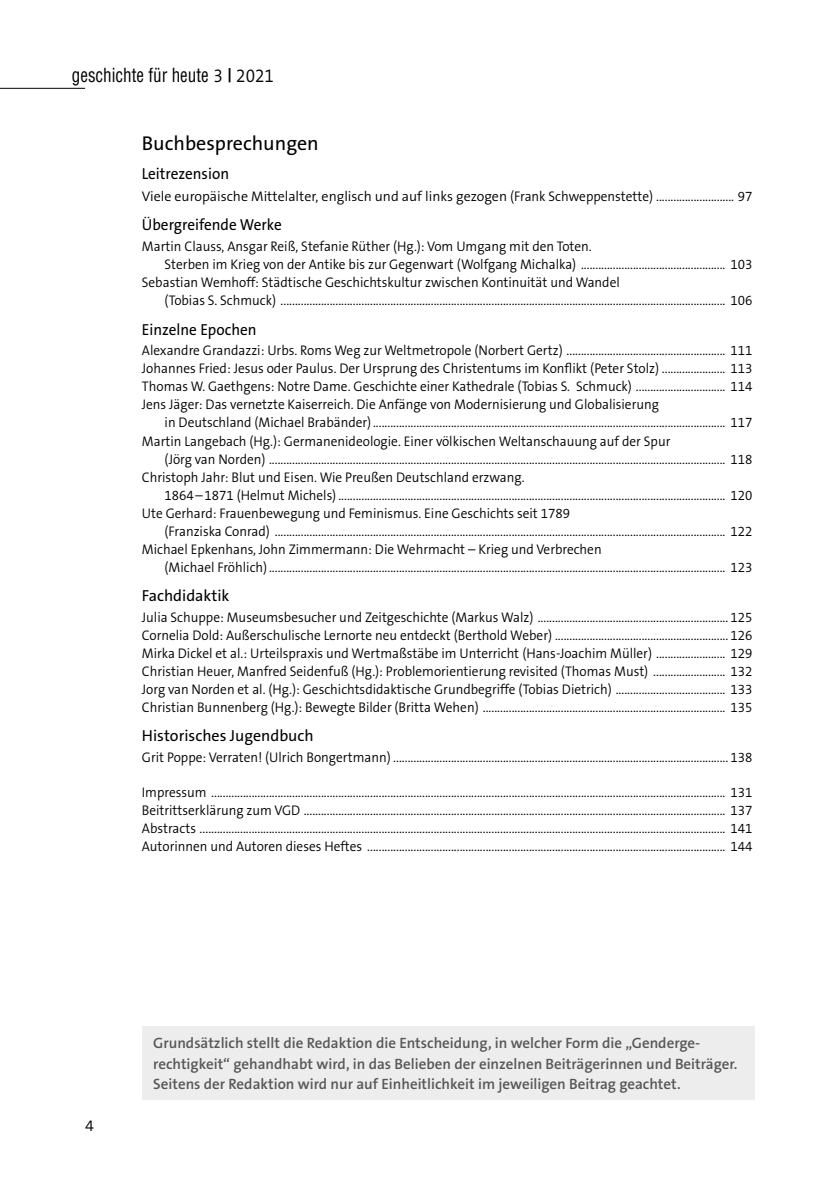
<style>
.page{position:relative;width:840px;height:1191px;background:#fff}
.page>*{position:absolute;margin:0;border:0;box-sizing:border-box;transform-origin:0 0}
.t1{font:20px "The Sans B5 Plain";color:#000}
.t2{font:condensed 19px "Helvetica";color:#000;scale:.9 1}
.t3{font:16px "The Sans B5 Plain";color:#000;scale:.95 1}
.t4{font:16px "The Sans B5 Plain";color:#000}
.t5{font:300 16px "The Sans B4";color:#000}
.t6{font:600 15px/20px "The Sans B6";color:#575756}
.t7{font:300 14px/18px "The Sans B4";color:#000;scale:.95 1}
.t8{font:300 14px "The Sans B4";color:#000}
.s1{font-family:"The Sans B4";font-weight:300;font-stretch:normal}
.s2{font-family:"Helvetica Neue";font-weight:500;font-stretch:normal}
</style>
<div class="page">
<hr style="left:0;top:88px;width:85px;height:1px;background:#000">
<div style="left:142px;top:1026px;width:612px;height:74px;background:#ededed"></div>
<h2 class="t2" style="left:72px;top:63px;width:226px">geschichte für heute <span class="s1">3</span> <span class="s2">|</span> <span class="s1">2021</span></h2>
<h1 class="t1" style="left:142px;top:133px;width:178px">Buchbesprechungen</h1>
<p class="t3" style="left:142px;top:165px;width:93px">Leitrezension</p>
<p class="t8" style="left:142px;top:189px;width:612px">Viele europäische Mittelalter, englisch und auf links gezogen (Frank Schweppenstette) ........................... 97</p>
<p class="t3" style="left:142px;top:217px;width:149px">Übergreifende Werke</p>
<p class="t7" style="left:142px;top:238px;width:475px">Martin Clauss, Ansgar Reiß, Stefanie Rüther (Hg.): Vom Umgang mit den Toten.</p>
<p class="t7" style="left:164px;top:256px;width:620px">Sterben im Krieg von der Antike bis zur Gegenwart (Wolfgang Michalka) .................................................. 103</p>
<p class="t7" style="left:142px;top:274px;width:504px">Sebastian Wemhoff: Städtische Geschichtskultur zwischen Kontinuität und Wandel</p>
<p class="t7" style="left:164px;top:292px;width:620px">(Tobias S. Schmuck) .......................................................................................................................................................... 106</p>
<p class="t3" style="left:142px;top:321px;width:122px">Einzelne Epochen</p>
<p class="t7" style="left:142px;top:342px;width:644px;text-align:justify">Alexandre Grandazzi: Urbs. Roms Weg zur Weltmetropole (Norbert Gertz) ....................................................... 111<br>Johannes Fried: Jesus oder Paulus. Der Ursprung des Christentums im Konflikt (Peter Stolz) ...................... 113<br>Thomas W. Gaethgens: Notre Dame. Geschichte einer Kathedrale (Tobias S. Schmuck) ............................... 114<br>Jens Jäger: Das vernetzte Kaiserreich. Die Anfänge von Modernisierung und Globalisierung</p>
<p class="t7" style="left:142px;top:414px;width:644px;text-indent:23px">in Deutschland (Michael Brabänder).......................................................................................................................... 117<br>Martin Langebach (Hg.): Germanenideologie. Einer völkischen Weltanschauung auf der Spur</p>
<p class="t7" style="left:142px;top:450px;width:644px;text-indent:23px">(Jörg van Norden) .............................................................................................................................................................. 118<br>Christoph Jahr: Blut und Eisen. Wie Preußen Deutschland erzwang.</p>
<p class="t7" style="left:142px;top:486px;width:644px;text-indent:23px">1864–1871 (Helmut Michels) ...................................................................................................................................... 120<br>Ute Gerhard: Frauenbewegung und Feminismus. Eine Geschichts seit 1789</p>
<p class="t7" style="left:142px;top:522px;width:644px;text-indent:23px">(Franziska Conrad) ............................................................................................................................................................ 122<br>Michael Epkenhans, John Zimmermann: Die Wehrmacht – Krieg und Verbrechen</p>
<p class="t7" style="left:164px;top:558px;width:620px">(Michael Fröhlich).............................................................................................................................................................. 123</p>
<p class="t4" style="left:142px;top:587px;width:89px">Fachdidaktik</p>
<p class="t7" style="left:142px;top:608px;width:644px;text-align:justify">Julia Schuppe: Museumsbesucher und Zeitgeschichte (Markus Walz) .................................................................. 125<br>Cornelia Dold: Außerschulische Lernorte neu entdeckt (Berthold Weber) ............................................................ 126<br>Mirka Dickel et al.: Urteilspraxis und Wertmaßstäbe im Unterricht (Hans-Joachim Müller) ........................ 129<br>Christian Heuer, Manfred Seidenfuß (Hg.): Problemorientierung revisited (Thomas Must) ......................... 132<br>Jorg van Norden et al. (Hg.): Geschichtsdidaktische Grundbegriffe (Tobias Dietrich) ...................................... 133<br>Christian Bunnenberg (Hg.): Bewegte Bilder (Britta Wehen) .................................................................................... 135</p>
<p class="t4" style="left:142px;top:727px;width:173px">Historisches Jugendbuch</p>
<p class="t7" style="left:142px;top:748px;width:644px">Grit Poppe: Verraten! (Ulrich Bongertmann) .................................................................................................................... 138</p>
<p class="t7" style="left:142px;top:784px;width:644px;text-align:justify">Impressum .................................................................................................................................................................................. 131<br>Beitrittserklärung zum VGD .................................................................................................................................................. 137<br>Abstracts ...................................................................................................................................................................................... 141<br>Autorinnen und Autoren dieses Heftes ............................................................................................................................ 144</p>
<p class="t5" style="left:85px;top:1117px;width:10px">4</p>
<p class="t6" style="left:153px;top:1034px;width:585px">Grundsätzlich stellt die Redaktion die Entscheidung, in welcher Form die „Genderge&shy;rechtigkeit“ gehandhabt wird, in das Belieben der einzelnen Beiträgerinnen und Beiträger.<br>Seitens der Redaktion wird nur auf Einheitlichkeit im jeweiligen Beitrag geachtet.</p>
</div>
